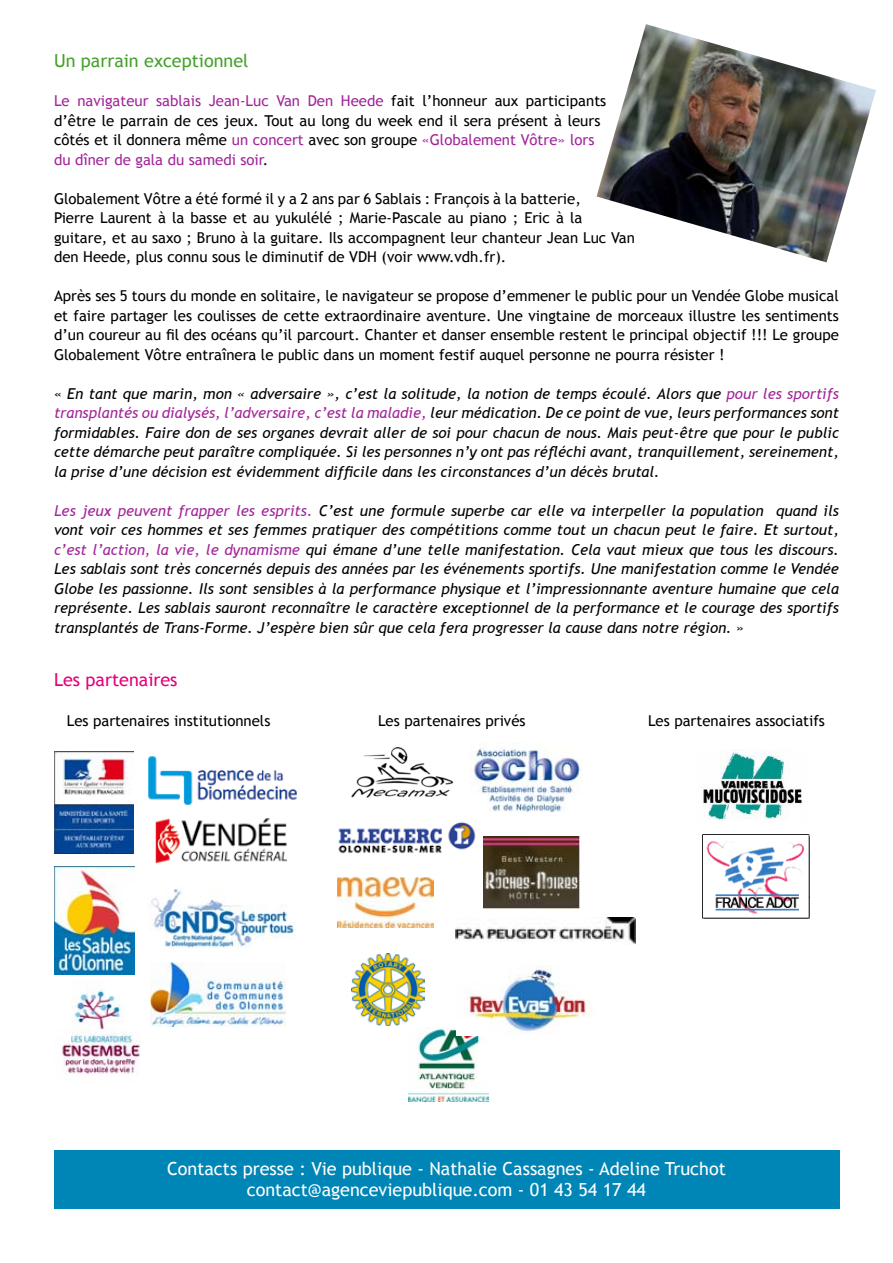
<style>
.page{position:relative;width:893px;height:1263px;background:#fff}
.page>*{position:absolute;margin:0;border:0;box-sizing:border-box;transform-origin:0 0}
.t1{font:18px/21px "Trebuchet MS";color:#fff;text-align:center}
.t2{font:18px "Trebuchet MS";color:#45a12b}
.t3{font:18px "Trebuchet MS";color:#e2007a}
.t4{font:italic 15px/19.5px "Trebuchet MS";color:#000;text-align:justify}
.t5{font:15px/19.5px "Trebuchet MS";color:#000}
.s1{color:#a22699}
.s2{font-style:normal}
</style>
<div class="page">
<img style="left:596px;top:24px;width:280px;height:238px">
<div style="left:54px;top:1150px;width:786px;height:58px;background:#0086b6"></div>
<img style="left:54px;top:752px;width:79px;height:102px">
<img style="left:148px;top:756px;width:149px;height:49px">
<img style="left:155px;top:818px;width:132px;height:46px">
<img style="left:54px;top:866px;width:80px;height:108px">
<img style="left:151px;top:962px;width:135px;height:64px">
<img style="left:149px;top:888px;width:147px;height:60px">
<img style="left:62px;top:979px;width:79px;height:95px">
<img style="left:408px;top:1028px;width:80px;height:73px">
<img style="left:471px;top:747px;width:111px;height:66px">
<img style="left:703px;top:834px;width:106px;height:84px">
<img style="left:483px;top:836px;width:96px;height:73px">
<img style="left:337px;top:877px;width:96px;height:50px">
<img style="left:351px;top:747px;width:102px;height:51px">
<img style="left:456px;top:965px;width:135px;height:70px">
<img style="left:352px;top:954px;width:72px;height:72px">
<img style="left:338px;top:811px;width:141px;height:43px">
<img style="left:455px;top:917px;width:180px;height:27px">
<img style="left:703px;top:749px;width:99px;height:71px">
<p class="t2" style="left:54px;top:50px;width:196px">Un parrain exceptionnel</p>
<p class="t5" style="left:54px;top:91px;width:554px"><span class="s1">Le navigateur sablais Jean-Luc Van Den Heede</span> fait l’honneur aux participants d’être le parrain de ces jeux. Tout au long du week end il sera présent à leurs côtés et il donnera même <span class="s1">un concert</span> avec son groupe <span class="s1">«Globalement Vôtre» lors du dîner de gala du samedi soir</span>.</p>
<p class="t5" style="left:54px;top:189px;width:582px">Globalement Vôtre a été formé il y a 2 ans par 6 Sablais : François à la batterie,<br>Pierre Laurent à la basse et au yukulélé ; Marie-Pascale au piano ; Eric à la guitare, et au saxo ; Bruno à la guitare. Ils accompagnent leur chanteur Jean Luc Van den Heede, plus connu sous le diminutif de VDH (voir www.vdh.fr).</p>
<p class="t5" style="left:54px;top:286px;width:786px;text-align:justify">Après ses 5 tours du monde en solitaire, le navigateur se propose d’emmener le public pour un Vendée Globe musical et faire partager les coulisses de cette extraordinaire aventure. Une vingtaine de morceaux illustre les sentiments d’un coureur au fil des océans qu’il parcourt. Chanter et danser ensemble restent le principal objectif !!! Le groupe Globalement Vôtre entraînera le public dans un moment festif auquel personne ne pourra résister !</p>
<p class="t4" style="left:54px;top:384px;width:786px"><span class="s2">«</span> En tant que marin, mon « adversaire », c’est la solitude, la notion de temps écoulé. Alors que <span class="s1">pour les sportifs transplantés ou dialysés, l’adversaire, c’est la maladie,</span> leur médication. De ce point de vue, leurs performances sont formidables. Faire don de ses organes devrait aller de soi pour chacun de nous. Mais peut-être que pour le public cette démarche peut paraître compliquée. Si les personnes n’y ont pas réfléchi avant, tranquillement, sereinement, la prise d’une décision est évidemment difficile dans les circonstances d’un décès brutal.</p>
<p class="t4" style="left:54px;top:501px;width:786px"><span class="s1">Les jeux peuvent frapper les esprits.</span> C’est une formule superbe car elle va interpeller la population quand ils vont voir ces hommes et ses femmes pratiquer des compétitions comme tout un chacun peut le faire. Et surtout, <span class="s1">c’est l’action, la vie, le dynamisme</span> qui émane d’une telle manifestation. Cela vaut mieux que tous les discours.<br>Les sablais sont très concernés depuis des années par les événements sportifs. Une manifestation comme le Vendée Globe les passionne. Ils sont sensibles à la performance physique et l’impressionnante aventure humaine que cela représente. Les sablais sauront reconnaître le caractère exceptionnel de la performance et le courage des sportifs transplantés de Trans-Forme. J’espère bien sûr que cela fera progresser la cause dans notre région. <span class="s2">»</span></p>
<p class="t3" style="left:54px;top:669px;width:125px">Les partenaires</p>
<p class="t5" style="left:67px;top:711px;width:205px">Les partenaires institutionnels</p>
<p class="t5" style="left:378px;top:711px;width:149px">Les partenaires privés</p>
<p class="t5" style="left:648px;top:711px;width:178px">Les partenaires associatifs</p>
<p class="t1" style="left:167px;top:1158px;width:560px">Contacts presse : Vie publique - Nathalie Cassagnes - Adeline Truchot contact@agenceviepublique.com - 01 43 54 17 44</p>
</div>
